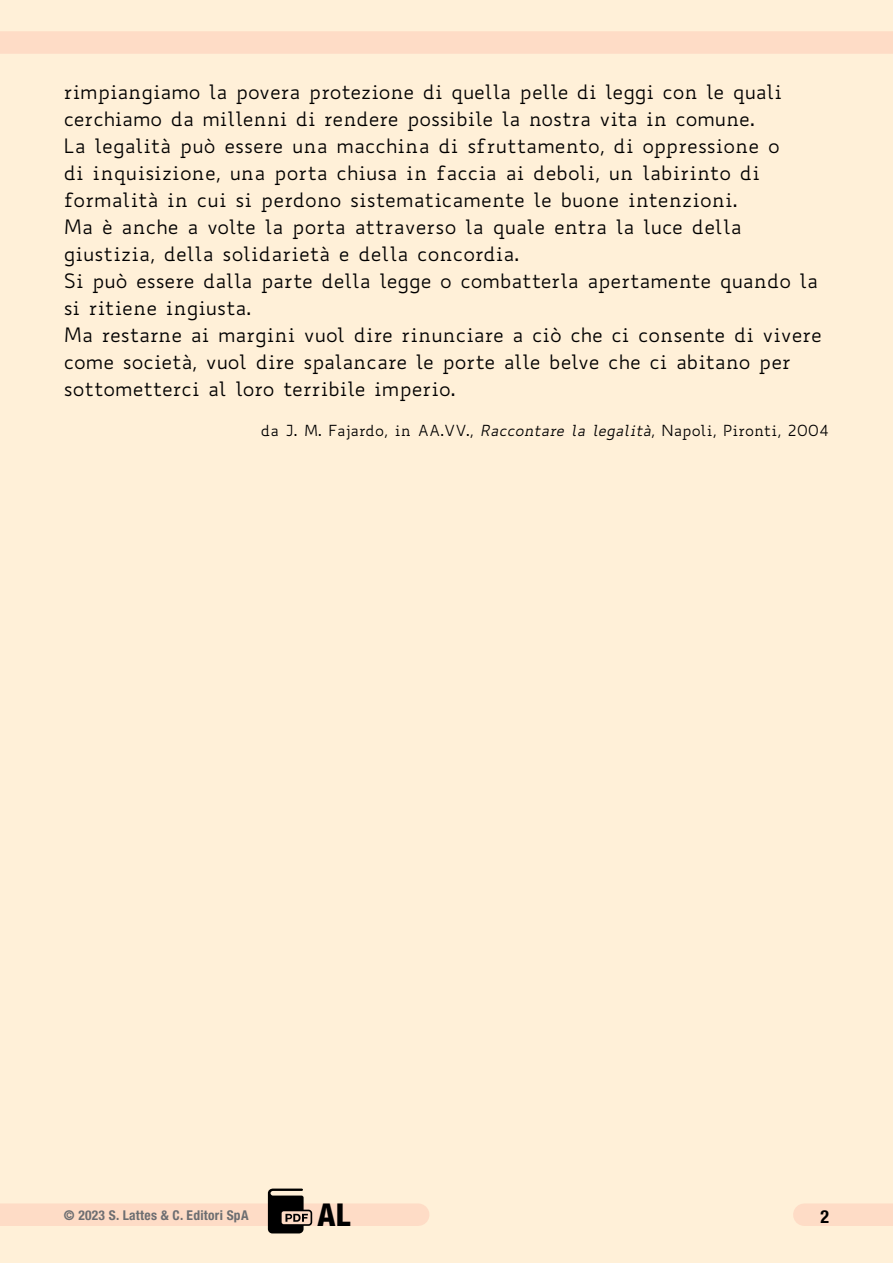
<style>
.page{position:relative;width:893px;height:1263px;background:#fff0d8}
.page>*{position:absolute;margin:0;border:0;box-sizing:border-box;transform-origin:0 0}
.t1{font:800 condensed 31.5px "Helvetica Neue LT Std";color:#000}
.t2{font:19.5px/27px "Biancoenero";letter-spacing:-.005em;color:#000}
.t3{font:700 condensed 18px "Helvetica Neue LT Std";color:#000}
.t4{font:15px "Biancoenero";color:#000}
.t5{font:700 condensed 13.5px "Helvetica Neue LT Std";letter-spacing:.02em;color:#6d6e71}
.s1{font-style:italic}
</style>
<div class="page">
<div style="left:0;top:1203px;width:418px;height:23px;background:#fedcc6"></div>
<div style="left:0;top:31px;width:893px;height:23px;background:#fedcc6"></div>
<div style="left:804px;top:1203px;width:89px;height:23px;background:#fedcc6"></div>
<svg style="left:268px;top:1188px;width:44px;height:45px"></svg>
<p class="t2" style="left:64px;top:78px;width:760px">rimpiangiamo la povera protezione di quella pelle di leggi con le quali cerchiamo da millenni di rendere possibile la nostra vita in comune.<br>La legalità può essere una macchina di sfruttamento, di oppressione o<br>di inquisizione, una porta chiusa in faccia ai deboli, un labirinto di formalità in cui si perdono sistematicamente le buone intenzioni.<br>Ma è anche a volte la porta attraverso la quale entra la luce della giustizia, della solidarietà e della concordia.<br>Si può essere dalla parte della legge o combatterla apertamente quando la si ritiene ingiusta.<br>Ma restarne ai margini vuol dire rinunciare a ciò che ci consente di vivere come società, vuol dire spalancare le porte alle belve che ci abitano per sottometterci al loro terribile imperio.</p>
<p class="t4" style="left:261px;top:420px;width:570px">da J. M. Fajardo, in AA.VV., <span class="s1">Raccontare la legalità</span>, Napoli, Pironti, 2004</p>
<p class="t5" style="left:64px;top:1206px;width:186px">© 2023 S. Lattes &amp; C. Editori SpA</p>
<h1 class="t1" style="left:318px;top:1195px;width:34px">AL</h1>
<p class="t3" style="left:820px;top:1206px;width:10px">2</p>
</div>
